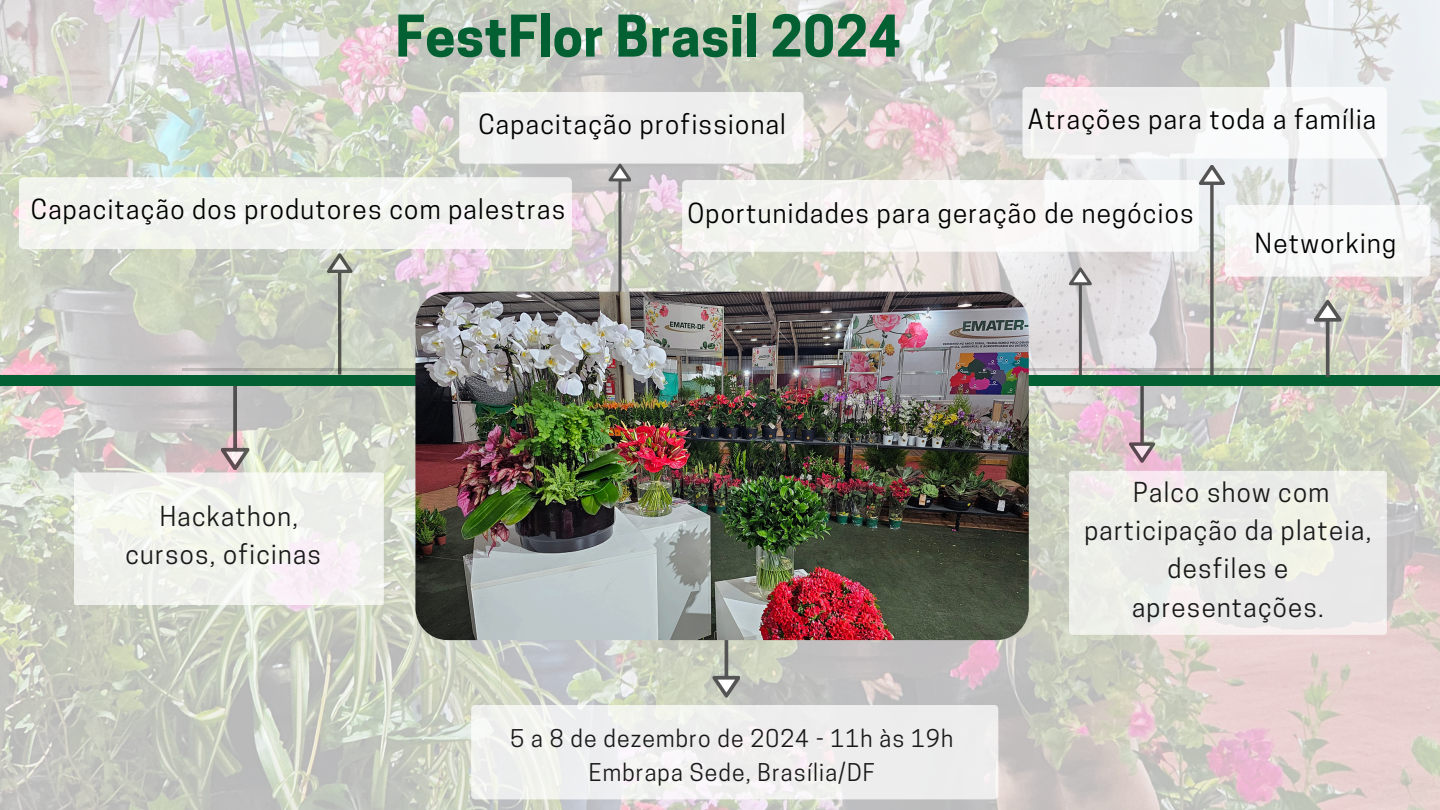
<style>
.page{position:relative;width:1440px;height:810px;background:#fff}
.page>*{position:absolute;margin:0;border:0;box-sizing:border-box;transform-origin:0 0}
.t1{font:700 53.9px "Cooper Hewitt";letter-spacing:.005em;color:#026032}
.t2{font:26px "Cooper Hewitt";letter-spacing:.05em;color:#000}
.t3{font:25.8px/38.2px "Cooper Hewitt";letter-spacing:.05em;color:#191919;text-align:center}
.t4{font:23px "Cooper Hewitt";letter-spacing:.05em;color:#191919}
</style>
<div class="page">
<img style="left:0;top:0;width:1440px;height:810px">
<hr style="left:182px;top:369px;width:1080px;height:2px;background:#191919">
<svg style="left:327px;top:253px;width:25px;height:122px"></svg>
<svg style="left:1069px;top:267px;width:23px;height:108px"></svg>
<svg style="left:221px;top:386px;width:28px;height:84px"></svg>
<svg style="left:1129px;top:386px;width:26px;height:77px"></svg>
<div style="left:74px;top:472px;width:310px;height:133px;background:#f1f2ec;border-radius:3px"></div>
<div style="left:0;top:375px;width:1440px;height:11px;background:#026032"></div>
<div style="left:471px;top:705px;width:527px;height:94px;background:#edeeed;border-radius:4px"></div>
<div style="left:19px;top:177px;width:553px;height:72px;background:#f1f3ee;border-radius:5px"></div>
<div style="left:1022px;top:87px;width:365px;height:72px;background:#f4f1f1;border-radius:5px"></div>
<div style="left:682px;top:180px;width:517px;height:72px;background:#f6f5f4;border-radius:5px"></div>
<div style="left:459px;top:92px;width:345px;height:72px;background:#efefee;border-radius:5px"></div>
<div style="left:1225px;top:205px;width:205px;height:72px;background:#f8f9f9;border-radius:5px"></div>
<svg style="left:609px;top:164px;width:22px;height:128px"></svg>
<svg style="left:1199px;top:165px;width:26px;height:210px"></svg>
<svg style="left:1314px;top:300px;width:28px;height:77px"></svg>
<svg style="left:712px;top:640px;width:28px;height:58px"></svg>
<img style="left:415px;top:292px;width:614px;height:348px;border-radius:32px">
<div style="left:1069px;top:471px;width:318px;height:164px;background:linear-gradient(to right,#eeefea,#ebebe9);border-radius:3px"></div>
<h2 class="t1" style="left:395px;top:16px;width:507px">FestFlor Brasil 2024</h2>
<p class="t2" style="left:478px;top:114px;width:309px">Capacitação profissional</p>
<h2 class="t2" style="left:1028px;top:110px;width:350px">Atrações para toda a família</h2>
<h2 class="t2" style="left:31px;top:200px;width:536px">Capacitação dos produtores com palestras</h2>
<p class="t3" style="left:125px;top:501px;width:197px">Hackathon, cursos, oficinas</p>
<h2 class="t2" style="left:687px;top:204px;width:508px">Oportunidades para geração de negócios</h2>
<h2 class="t2" style="left:1255px;top:234px;width:143px">Networking</h2>
<p class="t3" style="left:1084px;top:476px;width:288px">Palco show com participação da plateia, desfiles e apresentações.</p>
<h1 class="t4" style="left:510px;top:729px;width:444px">5 a 8 de dezembro de 2024 - 11h às 19h</h1>
<h2 class="t4" style="left:589px;top:764px;width:287px">Embrapa Sede, Brasília/DF</h2>
</div>
